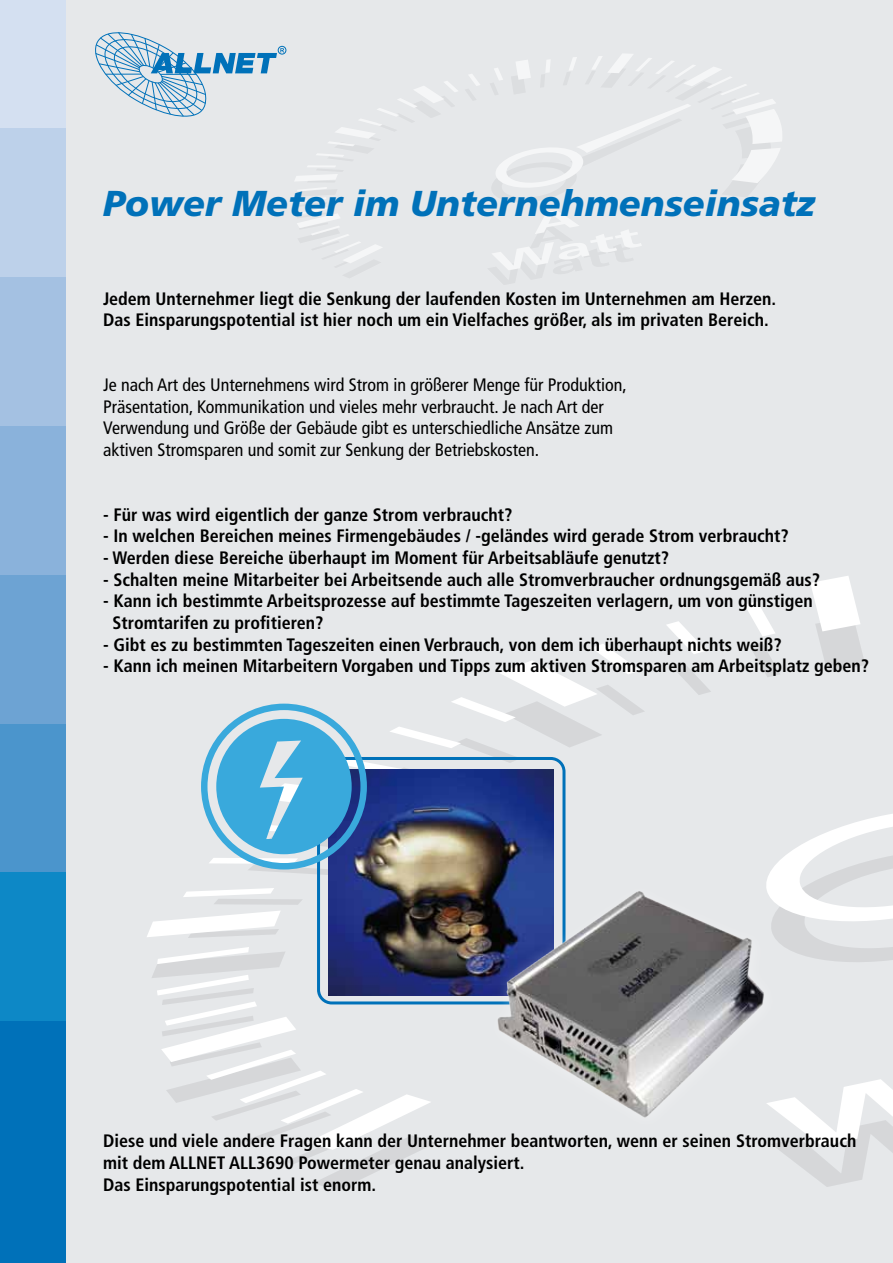
<style>
.page{position:relative;width:893px;height:1263px;background:#e6e8ea}
.page>*{position:absolute;margin:0;border:0;box-sizing:border-box;transform-origin:0 0}
.t1{font:italic 900 36px "Frutiger";color:#0071b9}
.t2{font:700 condensed 18px/21.6px "Frutiger";color:#000}
.t3{font:condensed 18px/21.6px "Frutiger";color:#000}
</style>
<div class="page">
<svg style="left:95px;top:32px;width:189px;height:85px"></svg>
<div style="left:278px;top:46px;width:8px;height:9px;border:1px solid #0071b9;border-radius:50%"></div>
<svg style="left:147px;top:921px;width:288px;height:229px"></svg>
<svg style="left:157px;top:576px;width:708px;height:547px"></svg>
<svg style="left:760px;top:800px;width:133px;height:170px"></svg>
<svg style="left:296px;top:56px;width:464px;height:197px"></svg>
<svg style="left:721px;top:109px;width:61px;height:89px"></svg>
<div style="left:0;top:893px;width:66px;height:370px;background:#0071b9"></div>
<div style="left:0;top:723px;width:66px;height:298px;background:#0d88c6"></div>
<div style="left:0;top:574px;width:66px;height:298px;background:#4b95cc"></div>
<div style="left:0;top:426px;width:66px;height:297px;background:#6da3d3"></div>
<div style="left:0;top:277px;width:66px;height:297px;background:#8ab2db"></div>
<div style="left:0;top:128px;width:66px;height:298px;background:#a4c1e2"></div>
<div style="left:0;top:0;width:66px;height:277px;background:#bdd1ea"></div>
<div style="left:0;top:0;width:66px;height:128px;background:#d4e0f1"></div>
<img style="left:328px;top:769px;width:226px;height:226px">
<div style="left:317px;top:757px;width:248px;height:247px;border:3px solid #0071b9;border-radius:13px"></div>
<svg style="left:216px;top:719px;width:136px;height:135px"></svg>
<div style="left:201px;top:704px;width:166px;height:165px;border:6px solid #39a9dc;border-radius:50%"></div>
<img style="left:480px;top:874px;width:306px;height:249px">
<img style="left:463px;top:881px;width:337px;height:239px">
<svg style="left:766px;top:1063px;width:99px;height:60px"></svg>
<svg style="left:490px;top:104px;width:201px;height:130px"></svg>
<h1 class="t1" style="left:103px;top:182px;width:713px">Power Meter im Unternehmenseinsatz</h1>
<p class="t2" style="left:103px;top:288px;width:674px">Jedem Unternehmer liegt die Senkung der laufenden Kosten im Unternehmen am Herzen.<br>Das Einsparungspotential ist hier noch um ein Vielfaches größer, als im privaten Bereich.</p>
<p class="t3" style="left:103px;top:374px;width:525px">Je nach Art des Unternehmens wird Strom in größerer Menge für Produktion, Präsentation, Kommunikation und vieles mehr verbraucht. Je nach Art der Verwendung und Größe der Gebäude gibt es unterschiedliche Ansätze zum aktiven Stromsparen und somit zur Senkung der Betriebskosten.</p>
<p class="t2" style="left:103px;top:504px;width:411px">- Für was wird eigentlich der ganze Strom verbraucht?</p>
<p class="t2" style="left:103px;top:525px;width:687px">- In welchen Bereichen meines Firmengebäudes / -geländes wird gerade Strom verbraucht?</p>
<p class="t2" style="left:103px;top:547px;width:567px">- Werden diese Bereiche überhaupt im Moment für Arbeitsabläufe genutzt?</p>
<p class="t2" style="left:103px;top:569px;width:718px">- Schalten meine Mitarbeiter bei Arbeitsende auch alle Stromverbraucher ordnungsgemäß aus?</p>
<p class="t2" style="left:113px;top:590px;width:702px;text-indent:-9px">- Kann ich bestimmte Arbeitsprozesse auf bestimmte Tageszeiten verlagern, um von günstigen<br>Stromtarifen zu profitieren?</p>
<p class="t2" style="left:103px;top:633px;width:680px">- Gibt es zu bestimmten Tageszeiten einen Verbrauch, von dem ich überhaupt nichts weiß?</p>
<p class="t2" style="left:103px;top:655px;width:767px">- Kann ich meinen Mitarbeitern Vorgaben und Tipps zum aktiven Stromsparen am Arbeitsplatz geben?</p>
<p class="t2" style="left:103px;top:1130px;width:755px">Diese und viele andere Fragen kann der Unternehmer beantworten, wenn er seinen Stromverbrauch mit dem ALLNET ALL3690 Powermeter genau analysiert.<br>Das Einsparungspotential ist enorm.</p>
</div>
